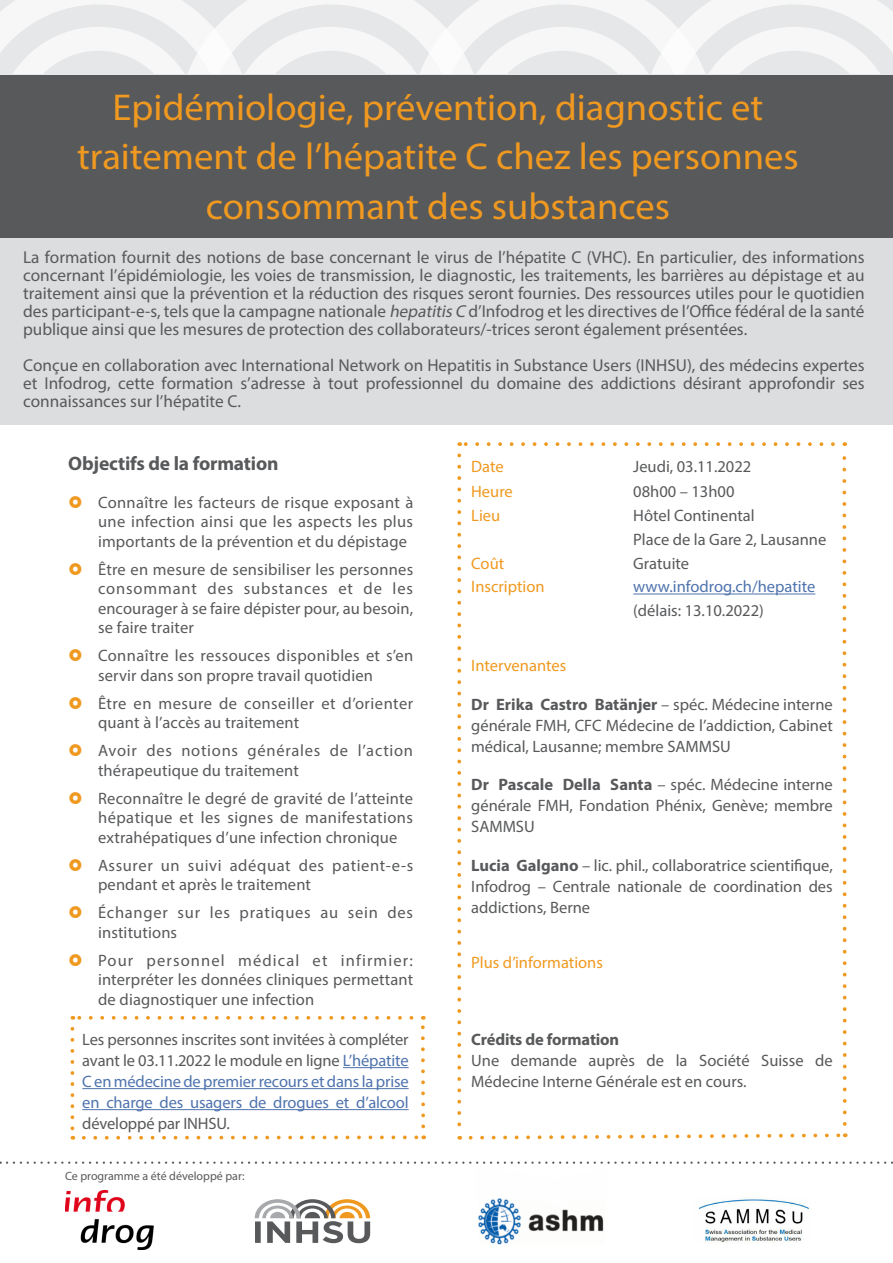
<style>
.page{position:relative;width:893px;height:1263px;background:#fff}
.page>*{position:absolute;margin:0;border:0;box-sizing:border-box;transform-origin:0 0}
.t1{font:37.5px/49.5px "Myriad Pro";color:#f09920;text-align:center}
.t2{font:700 19.5px "Myriad Pro";letter-spacing:-.01em;color:#58595b}
.t3{font:17.25px/18px "Myriad Pro";color:#58595b;text-align:justify}
.t4{font:16.5px/19.5px "Myriad Pro";letter-spacing:.01em;color:#58595b;text-align:justify}
.t5{font:16.5px/21px "Myriad Pro";letter-spacing:-.01em;color:#4f73ad;text-align:justify}
.t6{font:16.5px/19.5px "Myriad Pro";letter-spacing:.03em;color:#58595b}
.t7{font:16.5px/19.5px "Myriad Pro";letter-spacing:.04em;color:#58595b}
.t8{font:16.5px "Myriad Pro";color:#f09920}
.t9{font:16.5px/19.5px "Myriad Pro";letter-spacing:.045em;color:#58595b}
.t10{font:16.5px "Myriad Pro";letter-spacing:-.01em;color:#58595b}
.t11{font:700 16.5px "Myriad Pro";letter-spacing:-.01em;color:#58595b}
.t12{font:12px "Myriad Pro";color:#58595b}
.s1{font-style:italic}
.s2{color:#58595b}
.s3{font-weight:700}
</style>
<div class="page">
<svg style="left:457px;top:442px;width:391px;height:698px"></svg>
<div style="left:0;top:74px;width:893px;height:206px;background:#58595b"></div>
<div style="left:0;top:239px;width:893px;height:186px;background:#dcddde"></div>
<svg style="left:0;top:0;width:893px;height:74px"></svg>
<hr style="left:633px;top:594px;width:182px;height:1px;background:#4f73ad">
<svg style="left:71px;top:1015px;width:355px;height:125px"></svg>
<svg style="left:0;top:1161px;width:893px;height:3px"></svg>
<svg style="left:255px;top:1199px;width:115px;height:44px"></svg>
<img style="left:698px;top:1199px;width:111px;height:44px">
<img style="left:478px;top:1198px;width:126px;height:47px">
<img style="left:65px;top:1190px;width:89px;height:59px">
<hr style="left:343px;top:1067px;width:66px;height:1px;background:#4f73ad">
<hr style="left:82px;top:1088px;width:327px;height:1px;background:#4f73ad">
<hr style="left:82px;top:1109px;width:327px;height:1px;background:#4f73ad">
<h1 class="t1" style="left:77px;top:82px;width:723px">Epidémiologie, prévention, diagnostic et traitement de l’hépatite C chez les personnes consommant des substances</h1>
<p class="t3" style="left:23px;top:248px;width:843px">La formation fournit des notions de base concernant le virus de l’hépatite C (VHC). En particulier, des informations concernant l’épidémiologie, les voies de transmission, le diagnostic, les traitements, les barrières au dépistage et au traitement ainsi que la prévention et la réduction des risques seront fournies. Des ressources utiles pour le quotidien des participant-e-s, tels que la campagne nationale <span class="s1">hepatitisC</span> d’Infodrog et les directives de l’Office fédéral de la santé publique ainsi que les mesures de protection des collaborateurs/-trices seront également présentées.</p>
<p class="t3" style="left:23px;top:356px;width:843px">Conçue en collaboration avec International Network on Hepatitis in Substance Users (INHSU), des médecins expertes et Infodrog, cette formation s’adresse à tout professionnel du domaine des addictions désirant approfondir ses connaissances sur l’hépatite C.</p>
<p class="t2" style="left:68px;top:451px;width:212px">Objectifs de la formation</p>
<p class="t4" style="left:98px;top:492px;width:317px">Connaître les facteurs de risque exposant à une infection ainsi que les aspects les plus importants de la prévention et du dépistage</p>
<p class="t4" style="left:98px;top:559px;width:317px">Être en mesure de sensibiliser les personnes consommant des substances et de les encourager à se faire dépister pour, au besoin, se faire traiter</p>
<p class="t4" style="left:98px;top:646px;width:317px">Connaître les ressouces disponibles et s’en servir dans son propre travail quotidien</p>
<p class="t4" style="left:98px;top:693px;width:317px">Être en mesure de conseiller et d’orienter quant à l’accès au traitement</p>
<p class="t7" style="left:98px;top:741px;width:317px">Avoir des notions générales de l’action thérapeutique du traitement</p>
<p class="t4" style="left:98px;top:788px;width:317px">Reconnaître le degré de gravité de l’atteinte hépatique et les signes de manifestations extrahépatiques d’une infection chronique</p>
<p class="t6" style="left:98px;top:855px;width:317px">Assurer un suivi adéquat des patient-e-s pendant et après le traitement</p>
<p class="t9" style="left:98px;top:903px;width:317px">Échanger sur les pratiques au sein des institutions</p>
<p class="t4" style="left:98px;top:950px;width:317px">Pour personnel médical et infirmier: interpréter les données cliniques permettant de diagnostiquer une infection</p>
<p class="t5" style="left:82px;top:1029px;width:328px"><span class="s2">Les personnes inscrites sont invitées à compléter avant le 03.11.2022 le module en ligne</span> L’hépatite C en médecine de premier recours et dans la prise en charge des usagers de drogues et d’alcool</p>
<p class="t10" style="left:82px;top:1113px;width:149px">développé par INHSU.</p>
<p class="t12" style="left:65px;top:1169px;width:181px">Ce programme a été développé par:</p>
<p class="t8" style="left:471px;top:456px;width:34px">Date</p>
<p class="t4" style="left:633px;top:456px;width:120px">Jeudi, 03.11.2022</p>
<p class="t8" style="left:471px;top:482px;width:43px">Heure</p>
<p class="t4" style="left:633px;top:482px;width:103px">08h00 – 13h00</p>
<p class="t8" style="left:471px;top:505px;width:31px">Lieu</p>
<p class="t4" style="left:633px;top:503px;width:195px;line-height:23.7px">Hôtel Continental<br>Place de la Gare 2, Lausanne</p>
<p class="t8" style="left:471px;top:553px;width:34px">Coût</p>
<p class="t4" style="left:633px;top:553px;width:57px">Gratuite</p>
<p class="t8" style="left:471px;top:577px;width:75px">Inscription</p>
<p class="t5" style="left:633px;top:576px;width:184px">www.infodrog.ch/hepatite</p>
<p class="t4" style="left:633px;top:601px;width:132px">(délais: 13.10.2022)</p>
<p class="t8" style="left:471px;top:655px;width:97px">Intervenantes</p>
<p class="t4" style="left:471px;top:693px;width:363px;line-height:21px"><span class="s3">Dr Erika Castro Batänjer</span> – spéc. Médecine interne générale FMH, CFC Médecine de l’addiction, Cabinet médical, Lausanne; membre SAMMSU</p>
<p class="t4" style="left:471px;top:774px;width:363px;line-height:21px"><span class="s3">Dr Pascale Della Santa</span> – spéc. Médecine interne générale FMH, Fondation Phénix, Genève; membre SAMMSU</p>
<p class="t4" style="left:471px;top:854px;width:363px;line-height:21px"><span class="s3">Lucia Galgano</span> – lic. phil., collaboratrice scientifique, Infodrog – Centrale nationale de coordination des addictions, Berne</p>
<p class="t8" style="left:471px;top:952px;width:133px">Plus d’informations</p>
<p class="t11" style="left:471px;top:1029px;width:150px">Crédits de formation</p>
<p class="t4" style="left:471px;top:1050px;width:363px;line-height:21px">Une demande auprès de la Société Suisse de<br>Médecine Interne Générale est en cours.</p>
</div>
